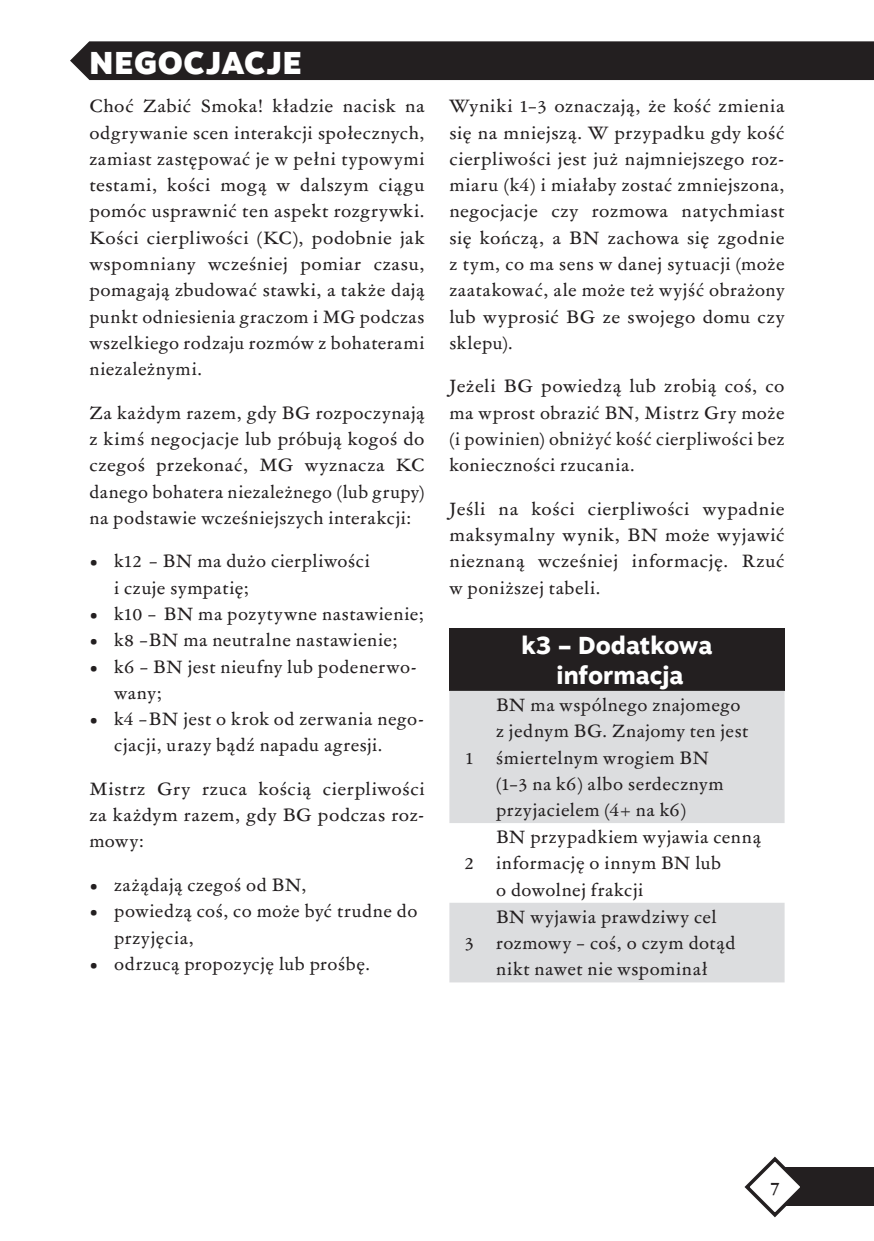
<style>
.page{position:relative;width:874px;height:1241px;background:#fff}
.page>*{position:absolute;margin:0;border:0;box-sizing:border-box;transform-origin:0 0}
.Nagłówek_1{font:900 31.5px "Motiva Sans";letter-spacing:.02em;color:#fff}
.Tekst_główny{font:800 24.5px/29.8px "Motiva Sans";color:#fff;text-align:center}
.Tekst_główny-2{font:17.5px/26.2px "Garamond ATF Text";letter-spacing:.03em;color:#231f20}
.t1{font:700 17.5px "Garamond ATF Text";color:#231f20}
</style>
<div class="page">
<div style="left:777px;top:1167px;width:96px;height:39px;background:#231f20"></div>
<svg style="left:744px;top:1156px;width:56px;height:62px"></svg>
<div style="left:70px;top:41px;width:803px;height:39px;background:#231f20"></div>
<div style="left:449px;top:628px;width:335px;height:62px;background:#231f20"></div>
<svg style="left:449px;top:690px;width:335px;height:292px;fill:#dcdddf"></svg>
<p class="Nagłówek_1" style="left:89px;top:39px;width:214px">NEGOCJACJE</p>
<p class="Tekst_główny-2" style="left:89px;top:92px;width:336px;text-align:justify">Choć Zabić Smoka! kładzie nacisk na odgrywanie scen interakcji społecznych, zamiast zastępować je w pełni typowymi testami, kości mogą w dalszym ciągu pomóc usprawnić ten aspekt rozgrywki.<br>Kości cierpliwości (KC), podobnie jak wspomniany wcześniej pomiar czasu, pomagają zbudować stawki, a także dają punkt odniesienia graczom i MG podczas wszelkiego rodzaju rozmów z bohaterami niezależnymi.</p>
<p class="Tekst_główny-2" style="left:89px;top:398px;width:336px;text-align:justify">Za każdym razem, gdy BG rozpoczynają z kimś negocjacje lub próbują kogoś do czegoś przekonać, MG wyznacza KC danego bohatera niezależnego (lub grupy) na podstawie wcześniejszych interakcji:</p>
<p class="Tekst_główny-2" style="left:114px;top:547px;width:257px;text-indent:-25px">• k12 – BN ma dużo cierpliwości i czuje sympatię;</p>
<p class="Tekst_główny-2" style="left:89px;top:600px;width:336px">• k10 – BN ma pozytywne nastawienie;</p>
<p class="Tekst_główny-2" style="left:89px;top:626px;width:310px">• k8 –BN ma neutralne nastawienie;</p>
<p class="Tekst_główny-2" style="left:114px;top:652px;width:304px;text-indent:-25px">• k6 – BN jest nieufny lub podenerwo&shy;wany;</p>
<p class="Tekst_główny-2" style="left:114px;top:705px;width:311px;text-indent:-25px">• k4 –BN jest o krok od zerwania nego&shy;cjacji, urazy bądź napadu agresji.</p>
<p class="Tekst_główny-2" style="left:89px;top:774px;width:336px;text-align:justify">Mistrz Gry rzuca kością cierpliwości za każdym razem, gdy BG podczas roz&shy;mowy:</p>
<p class="Tekst_główny-2" style="left:89px;top:871px;width:219px">• zażądają czegoś od BN,</p>
<p class="Tekst_główny-2" style="left:114px;top:897px;width:304px;text-indent:-25px">• powiedzą coś, co może być trudne do przyjęcia,</p>
<p class="Tekst_główny-2" style="left:89px;top:949px;width:282px">• odrzucą propozycję lub prośbę.</p>
<p class="Tekst_główny-2" style="left:449px;top:92px;width:336px;text-align:justify">Wyniki 1–3 oznaczają, że kość zmienia się na mniejszą. W przypadku gdy kość cierpliwości jest już najmniejszego roz&shy;miaru (k4) i miałaby zostać zmniejszona, negocjacje czy rozmowa natychmiast się kończą, a BN zachowa się zgodnie z tym, co ma sens w danej sytuacji (może zaatakować, ale może też wyjść obrażony lub wyprosić BG ze swojego domu czy sklepu).</p>
<p class="Tekst_główny-2" style="left:449px;top:372px;width:336px;text-align:justify">Jeżeli BG powiedzą lub zrobią coś, co ma wprost obrazić BN, Mistrz Gry może (i powinien) obniżyć kość cierpliwości bez konieczności rzucania.</p>
<p class="Tekst_główny-2" style="left:449px;top:495px;width:336px;text-align:justify">Jeśli na kości cierpliwości wypadnie maksymalny wynik, BN może wyjawić nieznaną wcześniej informację. Rzuć w poniższej tabeli.</p>
<p class="Tekst_główny" style="left:521px;top:630px;width:193px">k3 – Dodatkowa informacja</p>
<p class="Tekst_główny-2" style="left:465px;top:743px;width:9px">1</p>
<p class="Tekst_główny-2" style="left:464px;top:849px;width:11px">2</p>
<p class="Tekst_główny-2" style="left:464px;top:929px;width:10px">3</p>
<p class="Tekst_główny-2" style="left:496px;top:691px;width:254px">BN ma wspólnego znajomego z jednym BG. Znajomy ten jest śmiertelnym wrogiem BN<br>(1–3 na k6) albo serdecznym przyjacielem (4+ na k6)</p>
<p class="Tekst_główny-2" style="left:496px;top:823px;width:266px">BN przypadkiem wyjawia cenną informację o innym BN lub<br>o dowolnej frakcji</p>
<p class="Tekst_główny-2" style="left:496px;top:902px;width:241px">BN wyjawia prawdziwy cel rozmowy – coś, o czym dotąd nikt nawet nie wspominał</p>
<p class="t1" style="left:770px;top:1172px;width:11px">7</p>
</div>
